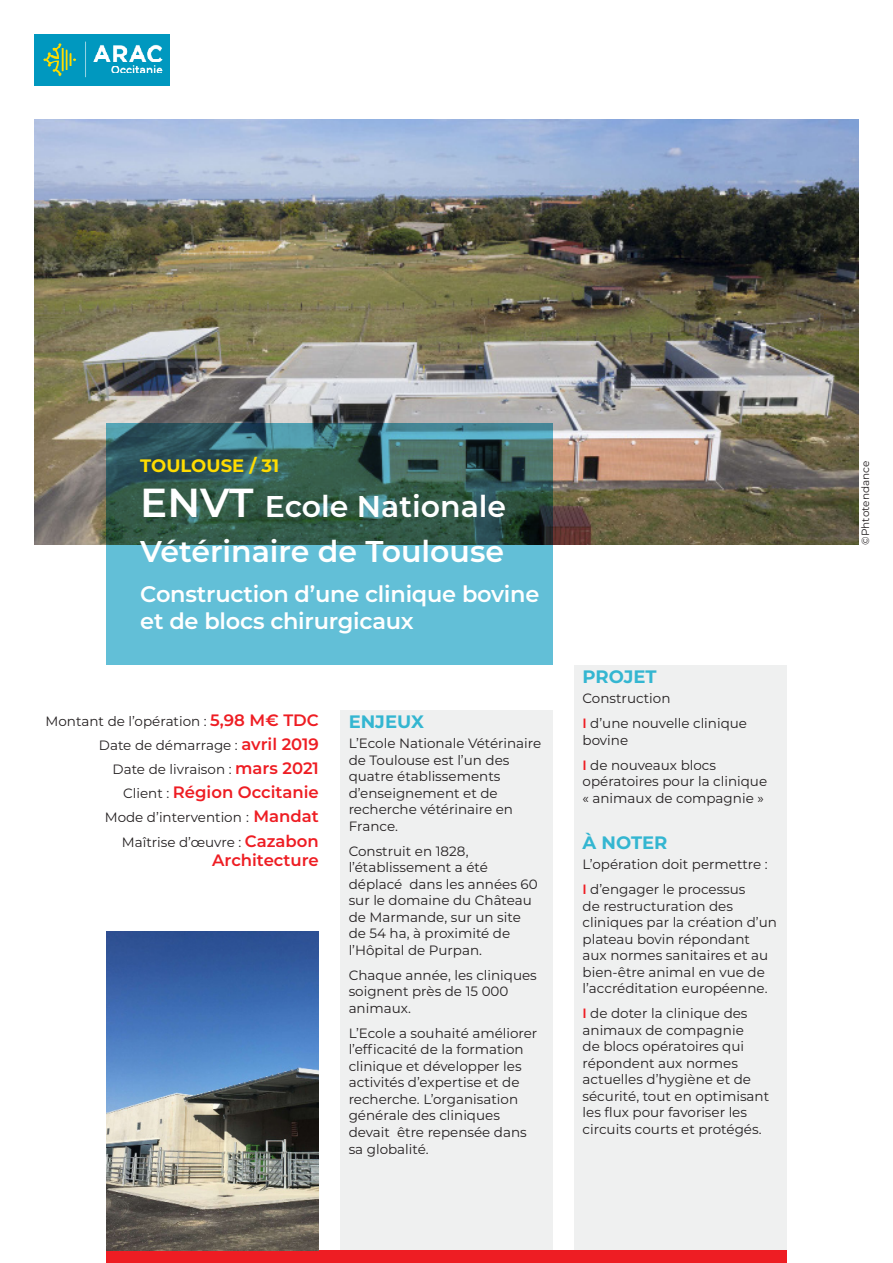
<style>
.page{position:relative;width:893px;height:1263px;background:#fff}
.page>*{position:absolute;margin:0;border:0;box-sizing:border-box;transform-origin:0 0}
.Ref-Nom{font:600 30px/45px "Montserrat";color:#fff}
.Ref-Descriptif{font:600 22.5px/27px "Montserrat";letter-spacing:-.01em;color:#fff}
.Titre{font:700 18px "Montserrat";color:#34b6d1}
.Ref-Lieu{font:700 18px "Montserrat";color:#ffdc01}
.t1{font:600 16.5px "Montserrat";color:#ee1d23}
.Texte{font:13.5px/16.5px "Montserrat";color:#231f20}
.Texte-2{font:10.5px "Montserrat";color:#231f20}
.s1{font-size:40.5px}
.s2{font-weight:600;font-size:16.5px;color:#ee1d23}
.s3{font-weight:400;font-size:13.5px;color:#231f20}
.s4{font-weight:600;color:#ee1d23}
</style>
<div class="page">
<img style="left:34px;top:119px;width:825px;height:425px">
<svg style="left:106px;top:423px;width:447px;height:242px;background:#4b8e96"></svg>
<div style="left:340px;top:710px;width:213px;height:553px;background:#eff0f0"></div>
<div style="left:574px;top:665px;width:213px;height:585px;background:#eff0f0"></div>
<div style="left:106px;top:1250px;width:681px;height:13px;background:#ee1d23"></div>
<img style="left:106px;top:931px;width:213px;height:319px">
<img style="left:34px;top:34px;width:135px;height:51px">
<p class="Ref-Lieu" style="left:140px;top:453px;width:140px">TOULOUSE / 31</p>
<p class="Ref-Nom" style="left:140px;top:483px;width:367px"><span class="s1">ENVT</span> Ecole Nationale<br>Vétérinaire de Toulouse</p>
<p class="Ref-Descriptif" style="left:140px;top:580px;width:401px">Construction d’une clinique bovine et de blocs chirurgicaux</p>
<p class="Texte" style="left:46px;top:713px;width:275px">Montant de l’opération : <span class="s2">5,98 M€ TDC</span></p>
<p class="Texte" style="left:99px;top:737px;width:221px">Date de démarrage : <span class="s2">avril 2019</span></p>
<p class="Texte" style="left:113px;top:761px;width:208px">Date de livraison : <span class="s2">mars 2021</span></p>
<p class="t1" style="left:123px;top:781px;width:197px"><span class="s3">Client :</span> Région Occitanie</p>
<p class="Texte" style="left:105px;top:809px;width:216px">Mode d’intervention : <span class="s2">Mandat</span></p>
<p class="Texte" style="left:122px;top:833px;width:198px">Maîtrise d’œuvre : <span class="s2">Cazabon</span></p>
<p class="t1" style="left:212px;top:849px;width:108px">Architecture</p>
<p class="Titre" style="left:349px;top:708px;width:77px">ENJEUX</p>
<p class="Texte" style="left:349px;top:735px;width:194px">L’Ecole Nationale Vétérinaire de Toulouse est l’un des quatre établissements d’enseignement et de recherche vétérinaire en<br>France.</p>
<p class="Texte" style="left:349px;top:842px;width:190px">Construit en 1828, l’établissement a été déplacé dans les années 60 sur le domaine du Château de Marmande, sur un site de 54 ha, à proximité de l’Hôpital de Purpan.</p>
<p class="Texte" style="left:349px;top:966px;width:190px">Chaque année, les cliniques soignent près de 15 000 animaux.</p>
<p class="Texte" style="left:349px;top:1024px;width:190px">L’Ecole a souhaité améliorer l’efficacité de la formation clinique et développer les activités d’expertise et de recherche. L’organisation générale des cliniques devait être repensée dans sa globalité.</p>
<p class="Titre" style="left:583px;top:663px;width:76px">PROJET</p>
<p class="Texte" style="left:583px;top:690px;width:89px">Construction</p>
<p class="Texte" style="left:583px;top:715px;width:166px"><span class="s4">I</span> d’une nouvelle clinique bovine</p>
<p class="Texte" style="left:583px;top:756px;width:186px"><span class="s4">I</span> de nouveaux blocs opératoires pour la clinique « animaux de compagnie »</p>
<p class="Titre" style="left:583px;top:829px;width:86px">À NOTER</p>
<p class="Texte" style="left:583px;top:856px;width:187px">L’opération doit permettre :</p>
<p class="Texte" style="left:583px;top:881px;width:196px"><span class="s4">I</span> d’engager le processus<br>de restructuration des cliniques par la création d’un plateau bovin répondant aux normes sanitaires et au bien-être animal en vue de l’accréditation européenne.</p>
<p class="Texte" style="left:583px;top:1005px;width:188px"><span class="s4">I</span> de doter la clinique des animaux de compagnie<br>de blocs opératoires qui répondent aux normes actuelles d’hygiène et de sécurité, tout en optimisant les flux pour favoriser les circuits courts et protégés.</p>
<p class="Texte-2" style="left:858px;top:545px;width:85px;rotate:-90deg">©Phtotendance</p>
</div>
